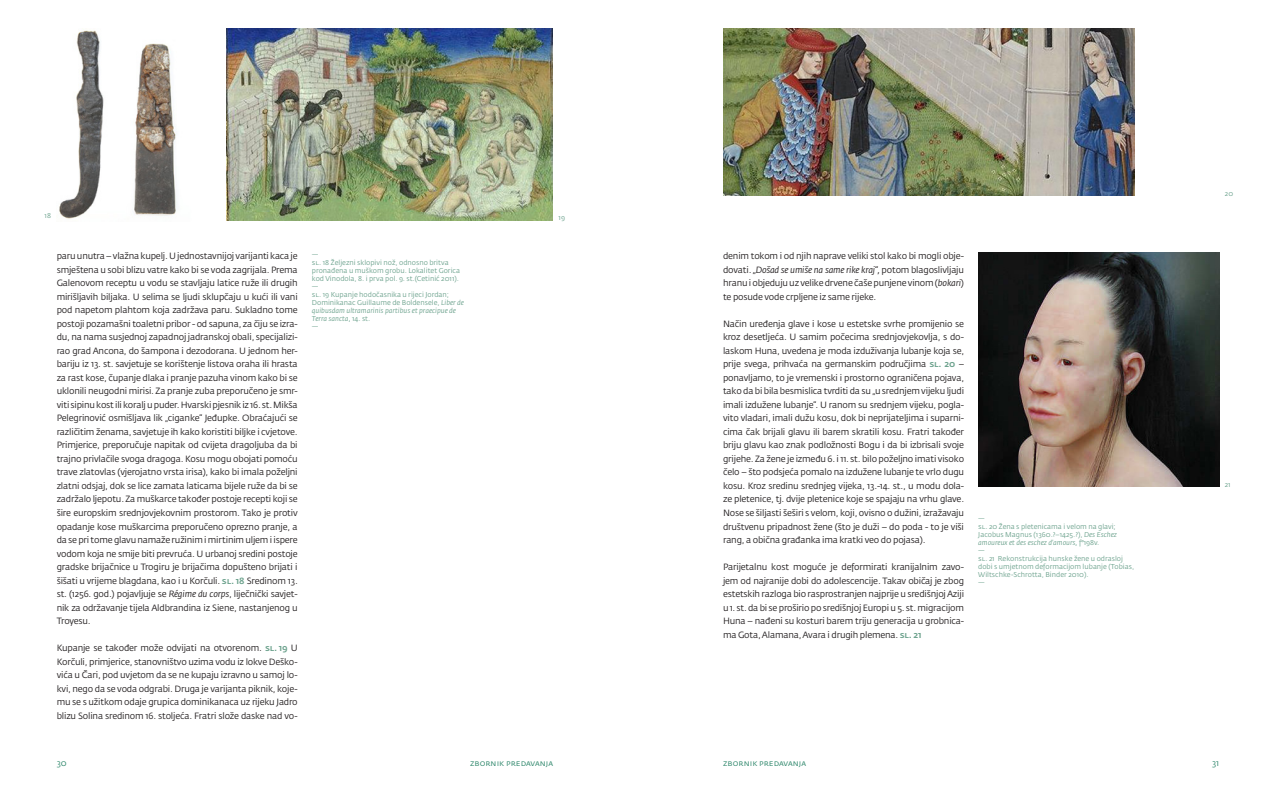
<style>
.page{position:relative;width:1276px;height:794px;background:#fff}
.page>*{position:absolute;margin:0;border:0;box-sizing:border-box;transform-origin:0 0}
.t1{font:9px/13.5px "Fedra Sans Std";letter-spacing:-.02em;color:#231f20;text-align:justify}
.t2{font:8.5px "Fedra Sans Std";letter-spacing:.005em;color:#2e876b}
.t3{font:7px/8px "Fedra Sans Std";color:#6ca28d}
.s1{font-weight:500;color:#6ca28d}
.s2{font-style:italic}
</style>
<div class="page">
<img style="left:227px;top:28px;width:326px;height:192px">
<img style="left:723px;top:28px;width:411px;height:168px">
<img style="left:978px;top:252px;width:241px;height:235px">
<img style="left:59px;top:30px;width:118px;height:189px">
<p class="t3" style="left:45px;top:211px;width:8px">18</p>
<p class="t1" style="left:57px;top:249px;width:243px">paru unutra – vlažna kupelj. U jednostavnijoj varijanti kaca je smještena u sobi blizu vatre kako bi se voda zagrijala. Prema Galenovom receptu u vodu se stavljaju latice ruže ili drugih mirišljavih biljaka. U selima se ljudi sklupčaju u kući ili vani pod napetom plahtom koja zadržava paru. Sukladno tome postoji pozamašni toaletni pribor - od sapuna, za čiju se izra&shy;du, na nama susjednoj zapadnoj jadranskoj obali, specijalizi&shy;rao grad Ancona, do šampona i dezodorana. U jednom her&shy;bariju iz 13. st. savjetuje se korištenje listova oraha ili hrasta za rast kose, čupanje dlaka i pranje pazuha vinom kako bi se uklonili neugodni mirisi. Za pranje zuba preporučeno je smr&shy;viti sipinu kost ili koralj u puder. Hvarski pjesnik iz 16. st. Mikša Pelegrinović osmišljava lik „ciganke“ Jeđupke. Obraćajući se različitim ženama, savjetuje ih kako koristiti biljke i cvjetove.<br>Primjerice, preporučuje napitak od cvijeta dragoljuba da bi trajno privlačile svoga dragoga. Kosu mogu obojati pomoću trave zlatovlas (vjerojatno vrsta irisa), kako bi imala poželjni zlatni odsjaj, dok se lice zamata laticama bijele ruže da bi se zadržalo ljepotu. Za muškarce također postoje recepti koji se šire europskim srednjovjekovnim prostorom. Tako je protiv opadanje kose muškarcima preporučeno oprezno pranje, a da se pri tome glavu namaže ružinim i mirtinim uljem i ispere vodom koja ne smije biti prevruća. U urbanoj sredini postoje gradske brijačnice u Trogiru je brijačima dopušteno brijati i šišati u vrijeme blagdana, kao i u Korčuli. <span class="s1">sl. 18</span> Sredinom 13. st. (1256. god.) pojavljuje se <span class="s2">Régime du corps</span>, liječnički savjet&shy;nik za održavanje tijela Aldbrandina iz Siene, nastanjenog u Troyesu.</p>
<p class="t1" style="left:57px;top:641px;width:242px">Kupanje se također može odvijati na otvorenom. <span class="s1">sl. 19</span> U Korčuli, primjerice, stanovništvo uzima vodu iz lokve Deško&shy;vića u Čari, pod uvjetom da se ne kupaju izravno u samoj lo&shy;kvi, nego da se voda odgrabi. Druga je varijanta piknik, koje&shy;mu se s užitkom odaje grupica dominikanaca uz rijeku Jadro blizu Solina sredinom 16. stoljeća. Fratri slože daske nad vo-</p>
<p class="t3" style="left:312px;top:251px;width:8px">—</p>
<p class="t3" style="left:312px;top:259px;width:150px">sl. 18 Željezni sklopivi nož, odnosno britva pronađena u muškom grobu. Lokalitet Gorica kod Vinodola, 8. i prva pol. 9. st.(Cetinić 2011). —</p>
<p class="t3" style="left:312px;top:291px;width:154px">sl. 19 Kupanje hodočasnika u rijeci Jordan;<br>Dominikanac Guillaume de Boldensele, <span class="s2">Liber de quibusdam ultramarinis partibus et praecipue de<br>Terra sancta,</span> 14. st.<br>—</p>
<p class="t3" style="left:558px;top:214px;width:8px">19</p>
<p class="t1" style="left:723px;top:249px;width:242px">denim tokom i od njih naprave veliki stol kako bi mogli obje&shy;dovati. <span class="s2">„Došad se umiše na same rike kraj“,</span> potom blagoslivljaju hranu i objeduju uz velike drvene čaše punjene vinom (<span class="s2">bokari</span>) te posude vode crpljene iz same rijeke.</p>
<p class="t1" style="left:723px;top:317px;width:243px">Način uređenja glave i kose u estetske svrhe promijenio se kroz desetljeća. U samim počecima srednjovjekovlja, s do&shy;laskom Huna, uvedena je moda izduživanja lubanje koja se, prije svega, prihvaća na germanskim područjima <span class="s1">sl. 20</span> – ponavljamo, to je vremenski i prostorno ograničena pojava, tako da bi bila besmislica tvrditi da su „u srednjem vijeku ljudi imali izdužene lubanje“. U ranom su srednjem vijeku, pogla&shy;vito vladari, imali dužu kosu, dok bi neprijateljima i suparni&shy;cima čak brijali glavu ili barem skratili kosu. Fratri također briju glavu kao znak podložnosti Bogu i da bi izbrisali svoje grijehe. Za žene je između 6. i 11. st. bilo poželjno imati visoko čelo – što podsjeća pomalo na izdužene lubanje te vrlo dugu kosu. Kroz sredinu srednjeg vijeka, 13.-14. st., u modu dola&shy;ze pletenice, tj. dvije pletenice koje se spajaju na vrhu glave.<br>Nose se šiljasti šeširi s velom, koji, ovisno o dužini, izražavaju društvenu pripadnost žene (što je duži – do poda - to je viši rang, a obična građanka ima kratki veo do pojasa).</p>
<p class="t1" style="left:723px;top:560px;width:242px">Parijetalnu kost moguće je deformirati kranijalnim zavo&shy;jem od najranije dobi do adolescencije. Takav običaj je zbog estetskih razloga bio rasprostranjen najprije u središnjoj Aziji u 1. st. da bi se proširio po središnjoj Europi u 5. st. migracijom Huna – nađeni su kosturi barem triju generacija u grobnica&shy;ma Gota, Alamana, Avara i drugih plemena. <span class="s1">sl. 21</span></p>
<p class="t3" style="left:978px;top:514px;width:8px">—</p>
<p class="t3" style="left:978px;top:522px;width:140px">sl. 20 Žena s pletenicama i velom na glavi;<br>Jacobus Magnus (1360.?–1425.?), <span class="s2">Des Eschez amoureux et des eschez d'amours,</span> f°198v.</p>
<p class="t3" style="left:978px;top:546px;width:8px">—</p>
<p class="t3" style="left:978px;top:554px;width:157px">sl. 21 Rekonstrukcija hunske žene u odrasloj dobi s umjetnom deformacijom lubanje (Tobias,<br>Wiltschke-Schrotta, Binder 2010).</p>
<p class="t3" style="left:978px;top:578px;width:8px">—</p>
<p class="t3" style="left:1225px;top:189px;width:10px">20</p>
<p class="t3" style="left:1225px;top:480px;width:7px">21</p>
<p class="t2" style="left:57px;top:757px;width:12px">30</p>
<p class="t2" style="left:470px;top:757px;width:84px">zbornik predavanja</p>
<p class="t2" style="left:723px;top:757px;width:84px">zbornik predavanja</p>
<p class="t2" style="left:1212px;top:757px;width:9px">31</p>
</div>
